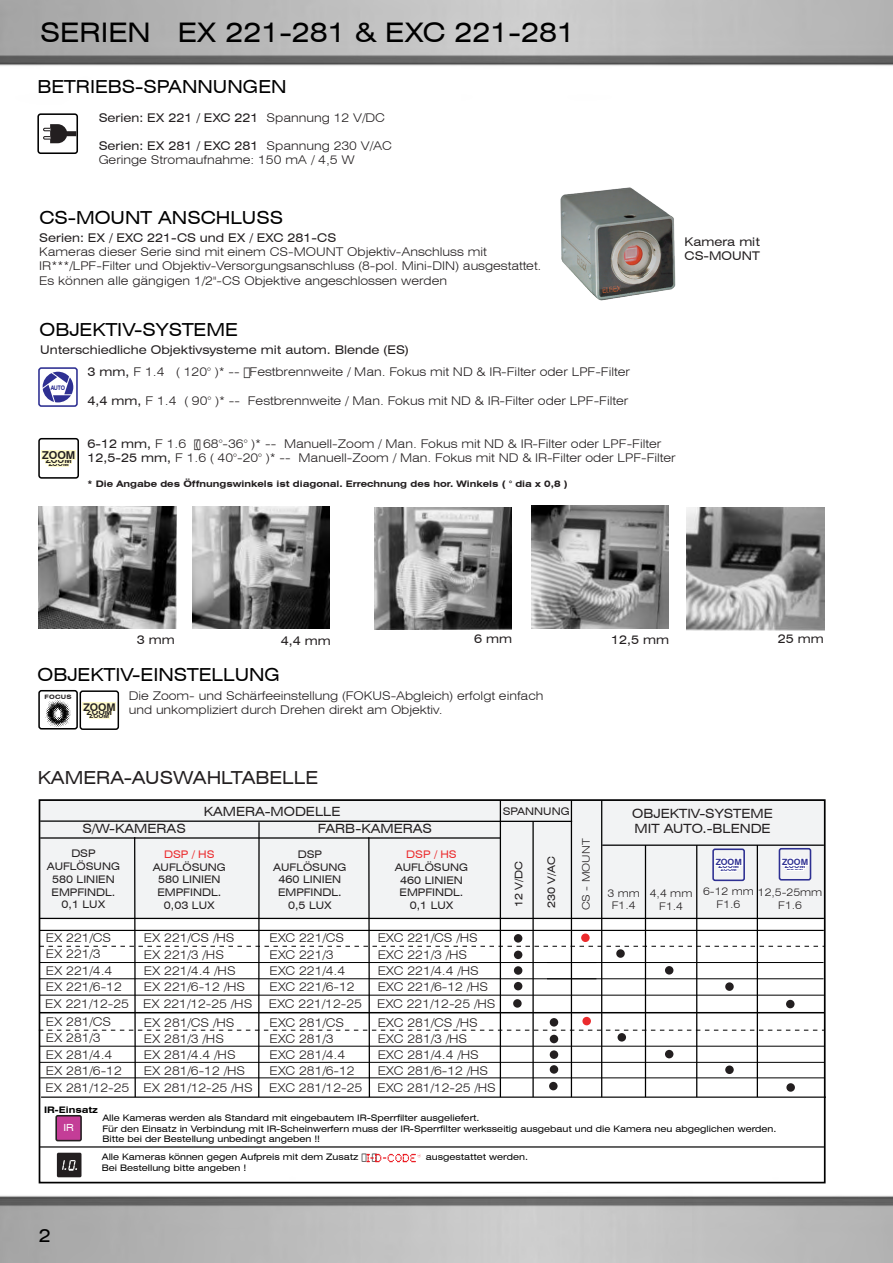
<style>
.page{position:relative;width:893px;height:1263px;background:#fff}
.page>*{position:absolute;margin:0;border:0;box-sizing:border-box;transform-origin:0 0}
.t1{font:expanded 27px "Swiss 721 BT";color:#000}
.t2{font:expanded 18px "Swiss 721 BT";color:#000}
.t3{font:expanded 18px "Swiss 721 BT";color:#231f20}
.t4{font:expanded 12.75px/15px "Swiss 721 BT";color:#231f20}
.t5{font:300 expanded 12px/16.4px "Swiss 721 BT";color:#231f20}
.t6{font:expanded 12px/14.2px "Swiss 721 BT";color:#231f20}
.t7{font:700 10.95px "Swiss 721 BT";color:#231f20}
.t8{font:expanded 10.5px/12.8px "Swiss 721 BT";color:#231f20;text-align:center}
.t9{font:300 expanded 10.5px/12.8px "Swiss 721 BT";color:#231f20;text-align:center}
.t10{font:expanded 10.5px "Swiss 721 BT";color:#eb2b2d}
.t11{font:700 10.5px "Swiss 721 BT";color:#231f20}
.t12{font:expanded 9.75px "Swiss 721 BT";color:#fff}
.t13{font:expanded 9px/10.5px "Swiss 721 BT";color:#000}
.t14{font:700 expanded 9px "Swiss 721 BT";color:#231f20}
.t15{font:700 expanded 9px "Swiss 721 BT";color:#000}
.t16{font:700 8.55px "Swiss 721 BT";color:#2e3092}
.t17{font:700 8.55px "Swiss 721 BT";color:#231f20}
.t18{font:700 8.25px "Swiss 721 BT";color:#231f20}
.t19{font:700 6.75px "Swiss 721 BT";color:#2e3092}
.t20{font:700 6.6px "Swiss 721 BT";color:#231f20}
.t21{font:700 6.45px "Swiss 721 BT";color:#231f20}
.t22{font:700 expanded 6.3px "Swiss 721 BT";color:#2e3092;scale:.71 1}
.t23{font:700 expanded 6px "Swiss 721 BT";letter-spacing:.04em;color:#231f20}
.t24{font:700 5.25px "Swiss 721 BT";color:#2e3092}
.s1{font-weight:300}
.s2{font-weight:400}
</style>
<div class="page">
<img style="left:1px;top:0;width:892px;height:1263px">
<svg style="left:43px;top:372px;width:30px;height:30px"></svg>
<div style="left:38px;top:367px;width:40px;height:40px;border:2px solid #2e3092;border-radius:2px"></div>
<div style="left:38px;top:438px;width:41px;height:41px;border:2px solid #000;border-radius:3px"></div>
<div style="left:48px;top:461px;width:21px;height:6px;background:#fffbcc"></div>
<div style="left:45px;top:456px;width:27px;height:8px;background:#fffbcc"></div>
<div style="left:42px;top:450px;width:34px;height:9px;background:#fffbcc"></div>
<div style="left:39px;top:799px;width:784px;height:119px;background:#f2f3f4"></div>
<hr style="left:41px;top:1096px;width:785px;height:2px;background:#000">
<hr style="left:258px;top:822px;width:2px;height:275px;background:#000">
<hr style="left:601px;top:800px;width:1px;height:297px;background:#000">
<hr style="left:571px;top:800px;width:1px;height:297px;background:#000">
<hr style="left:500px;top:800px;width:1px;height:297px;background:#000">
<hr style="left:532px;top:822px;width:2px;height:275px;background:#000">
<hr style="left:40px;top:820px;width:532px;height:2px;background:#000">
<hr style="left:40px;top:1146px;width:784px;height:1px;background:#000">
<svg style="left:366px;top:1154px;width:55px;height:8px"></svg>
<div style="left:57px;top:1153px;width:24px;height:24px;background:#231f20;border-radius:2px"></div>
<svg style="left:62px;top:1160px;width:15px;height:10px"></svg>
<div style="left:55px;top:1115px;width:27px;height:26px;background:#c43d97;border:2px solid #231f20;border-radius:2px"></div>
<div style="left:38px;top:690px;width:40px;height:39px;border:2px solid #000;border-radius:2px"></div>
<img style="left:45px;top:700px;width:25px;height:27px">
<div style="left:80px;top:690px;width:39px;height:40px;border:1px solid #000;border-radius:2px"></div>
<div style="left:89px;top:713px;width:20px;height:5px;background:#fffbcc"></div>
<div style="left:86px;top:708px;width:26px;height:7px;background:#fffbcc"></div>
<div style="left:83px;top:702px;width:33px;height:9px;background:#fffbcc"></div>
<div style="left:37px;top:113px;width:41px;height:41px;border:2px solid #000;border-radius:3px"></div>
<svg style="left:43px;top:124px;width:33px;height:19px"></svg>
<svg style="left:39px;top:836px;width:786px;height:262px"></svg>
<div style="left:712px;top:848px;width:33px;height:33px;border:2px solid #2e3092;border-radius:2px"></div>
<hr style="left:720px;top:867px;width:17px;height:4px;background:#fff">
<div style="left:718px;top:863px;width:21px;height:6px;background:#fff"></div>
<div style="left:715px;top:858px;width:27px;height:8px;background:#fff"></div>
<img style="left:38px;top:506px;width:138px;height:122px">
<img style="left:192px;top:506px;width:138px;height:123px">
<img style="left:374px;top:507px;width:138px;height:123px">
<img style="left:531px;top:506px;width:138px;height:122px">
<img style="left:687px;top:508px;width:138px;height:122px">
<img style="left:554px;top:183px;width:128px;height:128px">
<h1 class="t1" style="left:40px;top:16px;width:536px">SERIEN EX 221-281 &amp; EXC 221-281</h1>
<h2 class="t2" style="left:38px;top:76px;width:251px">BETRIEBS-SPANNUNGEN</h2>
<p class="t6" style="left:99px;top:110px;width:288px">Serien: EX 221 / EXC 221 <span class="s1">Spannung 12 V/DC</span></p>
<p class="t5" style="left:99px;top:139px;width:295px;line-height:14.2px"><span class="s2">Serien: EX 281 / EXC 281</span> Spannung 230 V/AC<br>Geringe Stromaufnahme: 150 mA / 4,5 W</p>
<h2 class="t2" style="left:39px;top:206px;width:245px">CS-MOUNT ANSCHLUSS</h2>
<p class="t6" style="left:39px;top:230px;width:298px">Serien: EX / EXC 221-CS und EX / EXC 281-CS</p>
<p class="t5" style="left:39px;top:245px;width:504px;line-height:14.2px">Kameras dieser Serie sind mit einem CS-MOUNT Objektiv-Anschluss mit<br>IR***/LPF-Filter und Objektiv-Versorgungsanschluss (8-pol. Mini-DIN) ausgestattet.<br>Es können alle gängigen 1/2"-CS Objektive angeschlossen werden</p>
<p class="t6" style="left:685px;top:234px;width:77px">Kamera mit<br>CS-MOUNT</p>
<h2 class="t2" style="left:40px;top:319px;width:200px">OBJEKTIV-SYSTEME</h2>
<p class="t6" style="left:40px;top:343px;width:370px">Unterschiedliche Objektivsysteme mit autom. Blende (ES)</p>
<p class="t22" style="left:51px;top:384px;width:22px">AUTO</p>
<p class="t5" style="left:88px;top:364px;width:544px"><span class="s2">3 mm,</span> F 1.4 ( 120° )* -- Festbrennweite / Man. Fokus mit ND &amp; IR-Filter oder LPF-Filter</p>
<p class="t5" style="left:88px;top:392px;width:542px"><span class="s2">4,4 mm,</span> F 1.4 ( 90° )* -- Festbrennweite / Man. Fokus mit ND &amp; IR-Filter oder LPF-Filter</p>
<p class="t5" style="left:88px;top:436px;width:590px;line-height:14.2px"><span class="s2">6-12 mm,</span> F 1.6 ( 68°-36° )* -- Manuell-Zoom / Man. Fokus mit ND &amp; IR-Filter oder LPF-Filter<br><span class="s2">12,5-25 mm,</span> F 1.6 ( 40°-20° )* -- Manuell-Zoom / Man. Fokus mit ND &amp; IR-Filter oder LPF-Filter</p>
<p class="t14" style="left:88px;top:478px;width:482px">* Die Angabe des Öffnungswinkels ist diagonal. Errechnung des hor. Winkels ( ° dia x 0,8 )</p>
<p class="t7" style="left:42px;top:448px;width:35px">ZOOM</p>
<p class="t17" style="left:46px;top:455px;width:27px">ZOOM</p>
<p class="t20" style="left:49px;top:460px;width:22px">ZOOM</p>
<p class="t6" style="left:137px;top:633px;width:39px">3 mm</p>
<p class="t6" style="left:474px;top:631px;width:39px">6 mm</p>
<p class="t6" style="left:611px;top:633px;width:59px">12,5 mm</p>
<p class="t6" style="left:281px;top:634px;width:51px">4,4 mm</p>
<h2 class="t2" style="left:38px;top:663px;width:244px">OBJEKTIV-EINSTELLUNG</h2>
<p class="t23" style="left:45px;top:693px;width:29px">FOCUS</p>
<p class="t5" style="left:129px;top:689px;width:416px;line-height:14.2px">Die Zoom- und Schärfeeinstellung (FOKUS-Abgleich) erfolgt einfach und unkompliziert durch Drehen direkt am Objektiv.</p>
<p class="t11" style="left:83px;top:700px;width:34px">ZOOM</p>
<p class="t18" style="left:87px;top:707px;width:27px">ZOOM</p>
<p class="t21" style="left:90px;top:711px;width:21px">ZOOM</p>
<h2 class="t3" style="left:38px;top:767px;width:282px">KAMERA-AUSWAHLTABELLE</h2>
<p class="t6" style="left:778px;top:632px;width:47px">25 mm</p>
<p class="t4" style="left:204px;top:804px;width:138px">KAMERA-MODELLE</p>
<p class="t4" style="left:83px;top:821px;width:105px">S/W-KAMERAS</p>
<p class="t4" style="left:318px;top:821px;width:116px">FARB-KAMERAS</p>
<p class="t8" style="left:503px;top:805px;width:68px">SPANNUNG</p>
<p class="t4" style="left:632px;top:806px;width:142px">OBJEKTIV-SYSTEME<br>MIT AUTO.-BLENDE</p>
<p class="t8" style="left:47px;top:847px;width:75px">DSP<br>AUFLÖSUNG<br>580 LINIEN<br>EMPFINDL.<br>0,1 LUX</p>
<p class="t10" style="left:164px;top:848px;width:52px">DSP / HS</p>
<p class="t8" style="left:153px;top:860px;width:75px">AUFLÖSUNG<br>580 LINIEN<br>EMPFINDL.<br>0,03 LUX</p>
<p class="t8" style="left:273px;top:848px;width:75px">DSP<br>AUFLÖSUNG<br>460 LINIEN<br>EMPFINDL.<br>0,5 LUX</p>
<p class="t10" style="left:406px;top:848px;width:52px">DSP / HS</p>
<p class="t8" style="left:395px;top:861px;width:75px">AUFLÖSUNG<br>460 LINIEN<br>EMPFINDL.<br>0,1 LUX</p>
<p class="t8" style="left:545px;top:908px;width:53px;rotate:-90deg">230 V/AC</p>
<p class="t8" style="left:512px;top:907px;width:48px;rotate:-90deg">12 V/DC</p>
<p class="t5" style="left:45px;top:930px;width:85px">EX 221/CS<br>EX 221/3<br>EX 221/4.4<br>EX 221/6-12<br>EX 221/12-25</p>
<p class="t5" style="left:46px;top:1014px;width:78px">EX 281/CS<br>EX 281/3<br>EX 281/4.4<br>EX 281/6-12</p>
<p class="t5" style="left:143px;top:930px;width:111px">EX 221/CS /HS<br>EX 221/3 /HS<br>EX 221/4.4 /HS<br>EX 221/6-12 /HS<br>EX 221/12-25 /HS</p>
<p class="t5" style="left:144px;top:1014px;width:103px">EX 281/CS /HS<br>EX 281/3 /HS<br>EX 281/4.4 /HS<br>EX 281/6-12 /HS</p>
<p class="t5" style="left:269px;top:930px;width:95px">EXC 221/CS<br>EXC 221/3<br>EXC 221/4.4<br>EXC 221/6-12<br>EXC 221/12-25</p>
<p class="t5" style="left:269px;top:1014px;width:87px">EXC 281/CS<br>EXC 281/3<br>EXC 281/4.4<br>EXC 281/6-12</p>
<p class="t5" style="left:377px;top:930px;width:120px">EXC 221/CS /HS<br>EXC 221/3 /HS<br>EXC 221/4.4 /HS<br>EXC 221/6-12 /HS<br>EXC 221/12-25 /HS</p>
<p class="t5" style="left:378px;top:1014px;width:112px">EXC 281/CS /HS<br>EXC 281/3 /HS<br>EXC 281/4.4 /HS<br>EXC 281/6-12 /HS</p>
<p class="t9" style="left:580px;top:910px;width:73px;rotate:-90deg">CS - MOUNT</p>
<p class="t9" style="left:607px;top:886px;width:34px">3 mm<br>F1.4</p>
<p class="t9" style="left:650px;top:887px;width:44px">4,4 mm<br>F1.4</p>
<p class="t16" style="left:716px;top:857px;width:28px">ZOOM</p>
<p class="t19" style="left:718px;top:862px;width:22px">ZOOM</p>
<p class="t24" style="left:721px;top:866px;width:18px">ZOOM</p>
<p class="t16" style="left:782px;top:856px;width:28px">ZOOM</p>
<p class="t19" style="left:785px;top:861px;width:22px">ZOOM</p>
<p class="t24" style="left:787px;top:865px;width:18px">ZOOM</p>
<p class="t9" style="left:778px;top:886px;width:46px;text-align:left;text-indent:-75px">6-12 mm 12,5-25mm<br>F1.6</p>
<p class="t9" style="left:717px;top:898px;width:25px">F1.6</p>
<p class="t5" style="left:46px;top:1079px;width:85px">EX 281/12-25</p>
<p class="t15" style="left:44px;top:1104px;width:56px">IR-Einsatz</p>
<p class="t12" style="left:64px;top:1122px;width:12px">IR</p>
<p class="t5" style="left:269px;top:1079px;width:95px">EXC 281/12-25</p>
<p class="t5" style="left:144px;top:1079px;width:111px">EX 281/12-25 /HS</p>
<p class="t5" style="left:377px;top:1079px;width:120px">EXC 281/12-25 /HS</p>
<p class="t13" style="left:102px;top:1112px;width:676px">Alle Kameras werden als Standard mit eingebautem IR-Sperrfilter ausgeliefert.<br>Für den Einsatz in Verbindung mit IR-Scheinwerfern muss der IR-Sperrfilter werksseitig ausgebaut und die Kamera neu abgeglichen werden.<br>Bitte bei der Bestellung unbedingt angeben !!</p>
<p class="t13" style="left:102px;top:1152px;width:258px">Alle Kameras können gegen Aufpreis mit dem Zusatz</p>
<p class="t13" style="left:426px;top:1152px;width:104px">ausgestattet werden.</p>
<p class="t13" style="left:102px;top:1162px;width:146px">Bei Bestellung bitte angeben !</p>
<h2 class="t2" style="left:39px;top:1224px;width:14px">2</h2>
</div>
